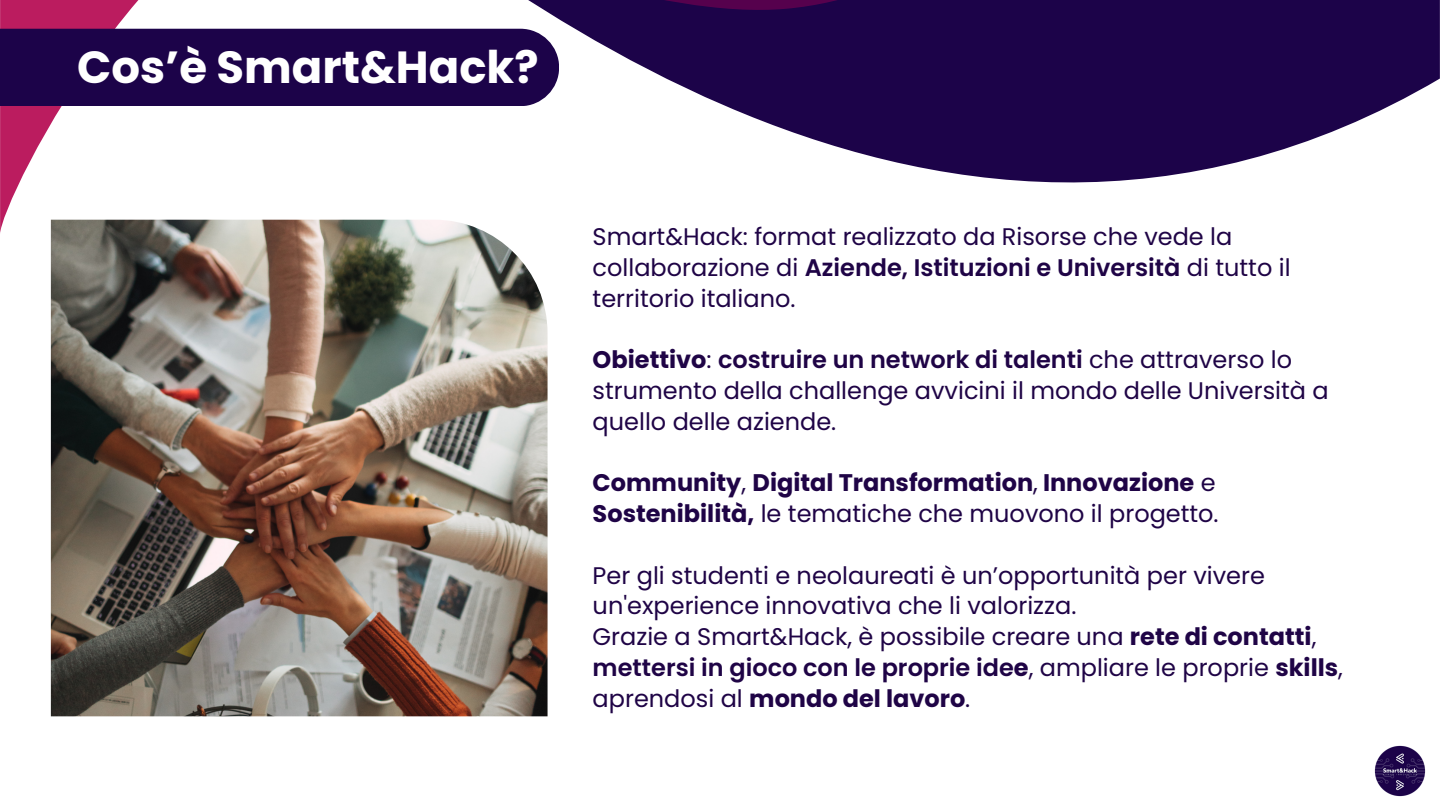
<style>
.page{position:relative;width:1440px;height:810px;background:#fff}
.page>*{position:absolute;margin:0;border:0;box-sizing:border-box;transform-origin:0 0}
.t1{font:700 45px "Poppins";color:#fff}
.t2{font:24px/30.8px "Poppins";color:#1f0446}
.t3{font:700 24px/30.8px "Poppins";color:#1f0446}
.s1{font-weight:600}
.s2{font-weight:700}
.s3{font-weight:400}
</style>
<div class="page">
<img style="left:51px;top:383px;width:497px;height:333px">
<svg style="left:50px;top:10px;width:1390px;height:373px"></svg>
<svg style="left:0;top:10px;width:937px;height:224px"></svg>
<svg style="left:0;top:0;width:1440px;height:10px"></svg>
<div style="left:0;top:29px;width:559px;height:77px;background:#1c0349"></div>
<img style="left:1375px;top:745px;width:51px;height:51px">
<p class="t1" style="left:77px;top:36px;width:463px">Cos’è Smart&amp;Hack?</p>
<h1 class="t2" style="left:593px;top:222px;width:699px">Smart&amp;Hack: format realizzato da Risorse che vede la collaborazione di <span class="s1">Aziende, Istituzioni e Università</span> di tutto il territorio italiano.</h1>
<p class="t2" style="left:593px;top:345px;width:738px"><span class="s2">Obiettivo</span>: <span class="s1">costruire un network di talenti</span> che attraverso lo strumento della challenge avvicini il mondo delle Università a quello delle aziende.</p>
<p class="t3" style="left:593px;top:468px;width:628px">Community<span class="s3">,</span> Digital Transformation<span class="s3">,</span> Innovazione <span class="s3">e<br></span>Sostenibilità, <span class="s3">le tematiche che muovono il progetto.</span></p>
<p class="t2" style="left:593px;top:560px;width:674px">Per gli studenti e neolaureati è un’opportunità per vivere un'experience innovativa che li valorizza.</p>
<p class="t2" style="left:593px;top:621px;width:752px">Grazie a Smart&amp;Hack, è possibile creare una <span class="s2">rete di contatti</span>, <span class="s1">mettersi in gioco con le proprie ide</span><span class="s2">e</span>, ampliare le proprie <span class="s2">skills</span>, aprendosi al <span class="s2">mondo del lavoro</span>.</p>
</div>
